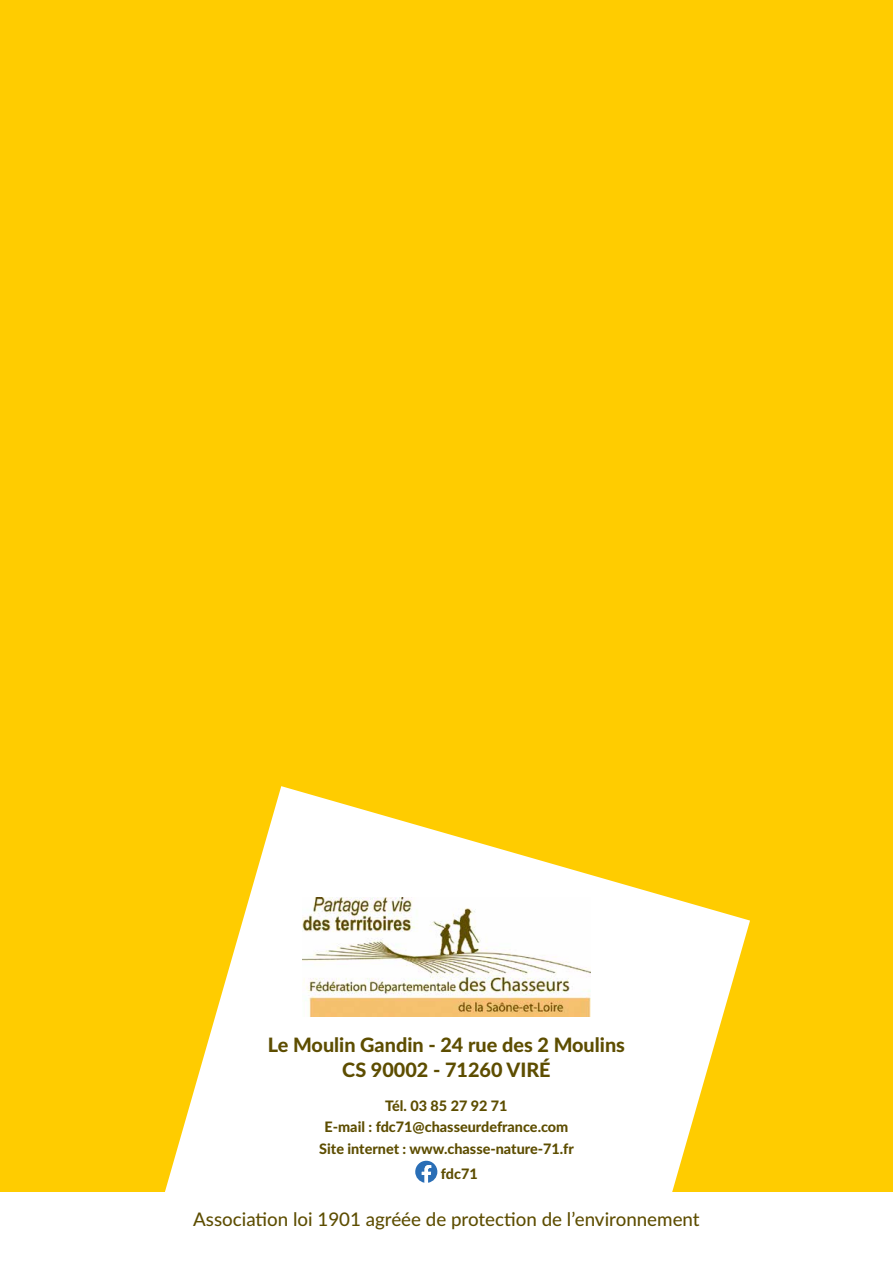
<style>
.page{position:relative;width:893px;height:1263px;background:#fff}
.page>*{position:absolute;margin:0;border:0;box-sizing:border-box;transform-origin:0 0}
.t1{font:800 19.8px/25.3px "Lato";color:#5d4d00;text-align:center}
.t2{font:500 18.75px "Lato";color:#5d4d00}
.t3{font:800 14.4px/21.6px "Lato";color:#5d4d00;text-align:center}
</style>
<div class="page">
<div style="left:0;top:0;width:893px;height:1220px;background:#fc0"></div>
<svg style="left:165px;top:786px;width:585px;height:406px;fill:#fff"></svg>
<img style="left:303px;top:897px;width:287px;height:119px">
<div style="left:0;top:1192px;width:893px;height:71px;background:#fff"></div>
<svg style="left:415px;top:1161px;width:22px;height:22px"></svg>
<h1 class="t1" style="left:268px;top:1031px;width:359px">Le Moulin Gandin - 24 rue des 2 Moulins<br>CS 90002 - 71260 VIRÉ</h1>
<p class="t3" style="left:319px;top:1094px;width:256px">Tél. 03 85 27 92 71<br>E-mail : fdc71@chasseurdefrance.com<br>Site internet : www.chasse-nature-71.fr</p>
<p class="t3" style="left:441px;top:1162px;width:38px">fdc71</p>
<h2 class="t2" style="left:193px;top:1206px;width:508px">Association loi 1901 agréée de protection de l’environnement</h2>
</div>
